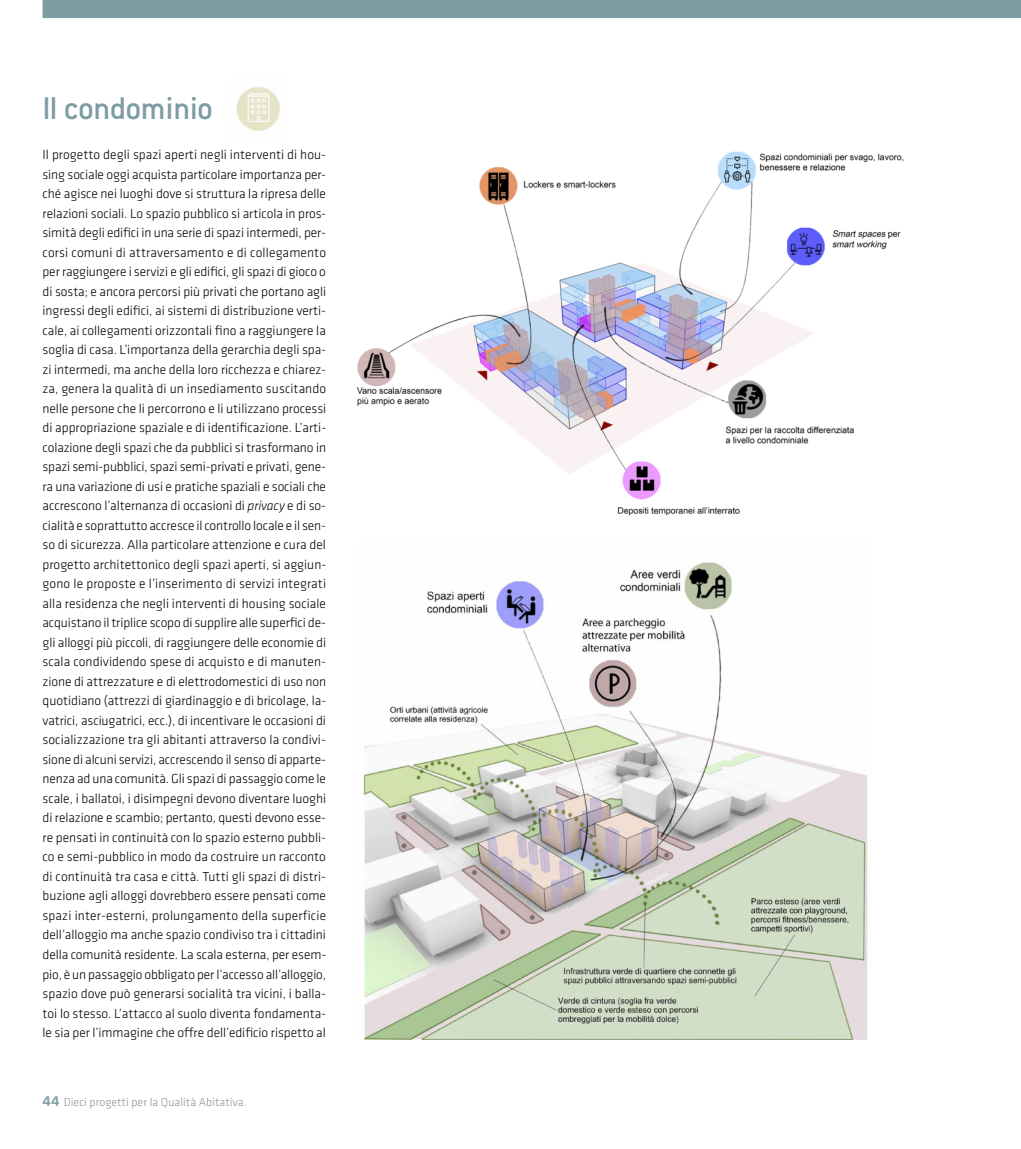
<style>
.page{position:relative;width:1021px;height:1149px;background:#fff}
.page>*{position:absolute;margin:0;border:0;box-sizing:border-box;transform-origin:0 0}
.t1{font:500 34.5px "Conduit ITC";letter-spacing:-.015em;color:#7e9ca3}
.t2{font:300 13.5px/19.5px "Klavika";letter-spacing:-.005em;color:#000;text-align:justify}
.t3{font:300 12px "Klavika";color:#939393}
.s1{font-style:italic}
.s2{font-weight:500;font-size:15px;color:#7e9ca3}
</style>
<div class="page">
<div style="left:43px;top:0;width:977px;height:18px;background:#7e9ca3"></div>
<img style="left:356px;top:151px;width:548px;height:365px">
<img style="left:363px;top:562px;width:505px;height:477px">
<img style="left:236px;top:87px;width:44px;height:44px">
<h1 class="t1" style="left:43px;top:97px;width:172px">Il condominio</h1>
<p class="t2" style="left:43px;top:145px;width:285px">Il progetto degli spazi aperti negli interventi di hou&shy;sing sociale oggi acquista particolare importanza per&shy;ché agisce nei luoghi dove si struttura la ripresa delle relazioni sociali. Lo spazio pubblico si articola in pros&shy;simità degli edifici in una serie di spazi intermedi, per&shy;corsi comuni di attraversamento e di collegamento per raggiungere i servizi e gli edifici, gli spazi di gioco o di sosta; e ancora percorsi più privati che portano agli ingressi degli edifici, ai sistemi di distribuzione verti&shy;cale, ai collegamenti orizzontali fino a raggiungere la soglia di casa. L’importanza della gerarchia degli spa&shy;zi intermedi, ma anche della loro ricchezza e chiarez&shy;za, genera la qualità di un insediamento suscitando nelle persone che li percorrono e li utilizzano processi di appropriazione spaziale e di identificazione. L’arti&shy;colazione degli spazi che da pubblici si trasformano in spazi semi-pubblici, spazi semi-privati e privati, gene&shy;ra una variazione di usi e pratiche spaziali e sociali che accrescono l’alternanza di occasioni di <span class="s1">privacy</span> e di so&shy;cialità e soprattutto accresce il controllo locale e il sen&shy;so di sicurezza. Alla particolare attenzione e cura del progetto architettonico degli spazi aperti, si aggiun&shy;gono le proposte e l’inserimento di servizi integrati alla residenza che negli interventi di housing sociale acquistano il triplice scopo di supplire alle superfici de&shy;gli alloggi più piccoli, di raggiungere delle economie di scala condividendo spese di acquisto e di manuten&shy;zione di attrezzature e di elettrodomestici di uso non quotidiano (attrezzi di giardinaggio e di bricolage, la&shy;vatrici, asciugatrici, ecc.), di incentivare le occasioni di socializzazione tra gli abitanti attraverso la condivi&shy;sione di alcuni servizi, accrescendo il senso di apparte&shy;nenza ad una comunità. Gli spazi di passaggio come le scale, i ballatoi, i disimpegni devono diventare luoghi di relazione e scambio; pertanto, questi devono esse&shy;re pensati in continuità con lo spazio esterno pubbli&shy;co e semi-pubblico in modo da costruire un racconto di continuità tra casa e città. Tutti gli spazi di distri&shy;buzione agli alloggi dovrebbero essere pensati come spazi inter-esterni, prolungamento della superficie dell’alloggio ma anche spazio condiviso tra i cittadini della comunità residente. La scala esterna, per esem&shy;pio, è un passaggio obbligato per l’accesso all’alloggio, spazio dove può generarsi socialità tra vicini, i balla&shy;toi lo stesso. L’attacco al suolo diventa fondamenta&shy;le sia per l’immagine che offre dell’edificio rispetto al</p>
<p class="t3" style="left:43px;top:1097px;width:205px"><span class="s2">44</span> Dieci progetti per la Qualità Abitativa.</p>
</div>
